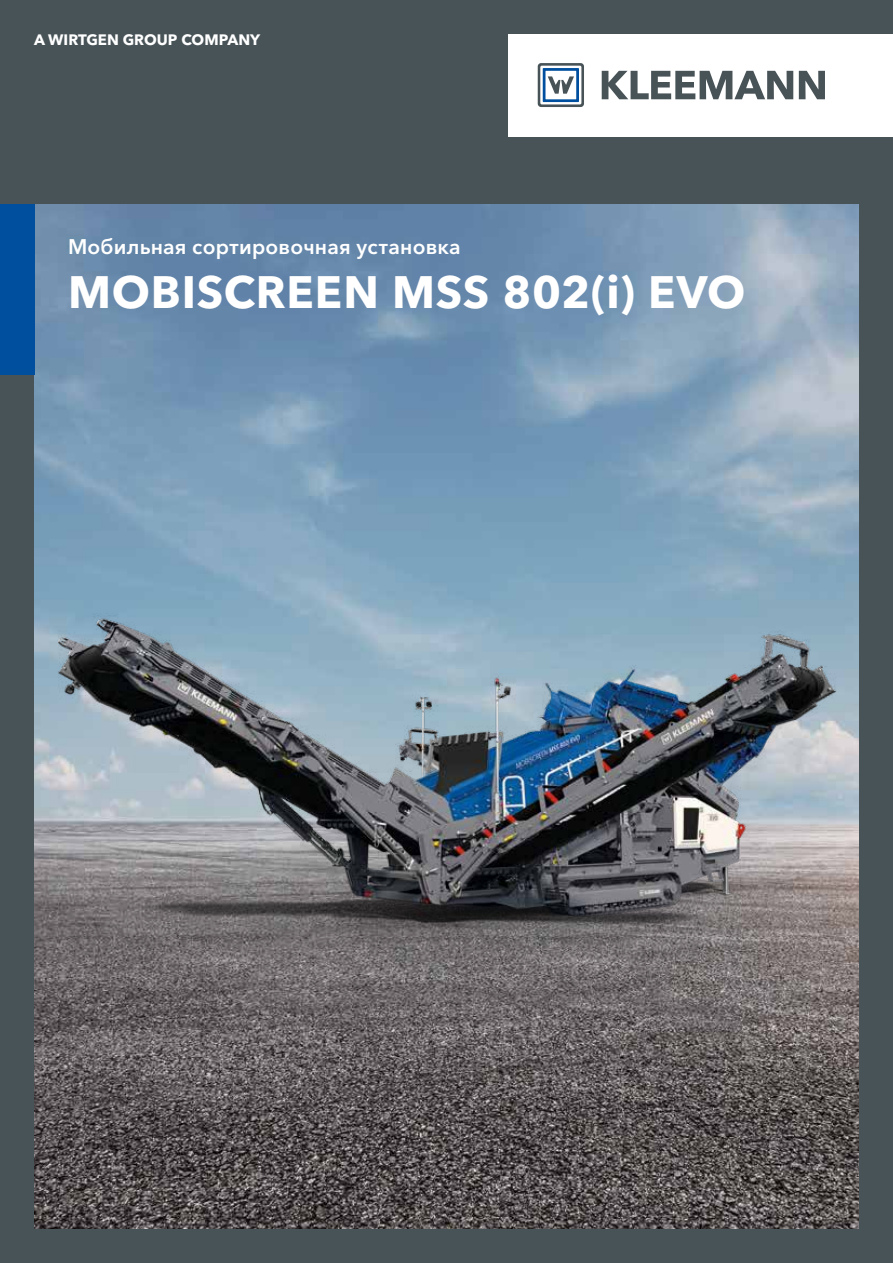
<style>
.page{position:relative;width:893px;height:1263px;background:#485358}
.page>*{position:absolute;margin:0;border:0;box-sizing:border-box;transform-origin:0 0}
.t1{font:700 45px "Avenir Next Cyr";letter-spacing:.015em;color:#fff}
.t2{font:600 21px "Avenir Next Cyr";letter-spacing:.01em;color:#fff}
.t3{font:700 15px "Avenir Next Cyr";color:#fff}
</style>
<div class="page">
<img style="left:34px;top:204px;width:825px;height:1025px">
<img style="left:34px;top:589px;width:825px;height:595px">
<div style="left:0;top:204px;width:34px;height:170px;background:#004f9f"></div>
<div style="left:509px;top:34px;width:384px;height:102px;background:#fff"></div>
<svg style="left:602px;top:71px;width:191px;height:28px"></svg>
<svg style="left:799px;top:71px;width:26px;height:28px"></svg>
<svg style="left:538px;top:63px;width:46px;height:44px"></svg>
<p class="t3" style="left:34px;top:31px;width:228px">A WIRTGEN GROUP COMPANY</p>
<p class="t2" style="left:68px;top:234px;width:394px">Мобильная сортировочная установка</p>
<h1 class="t1" style="left:68px;top:265px;width:679px">MOBISCREEN MSS 802(i) EVO</h1>
</div>
